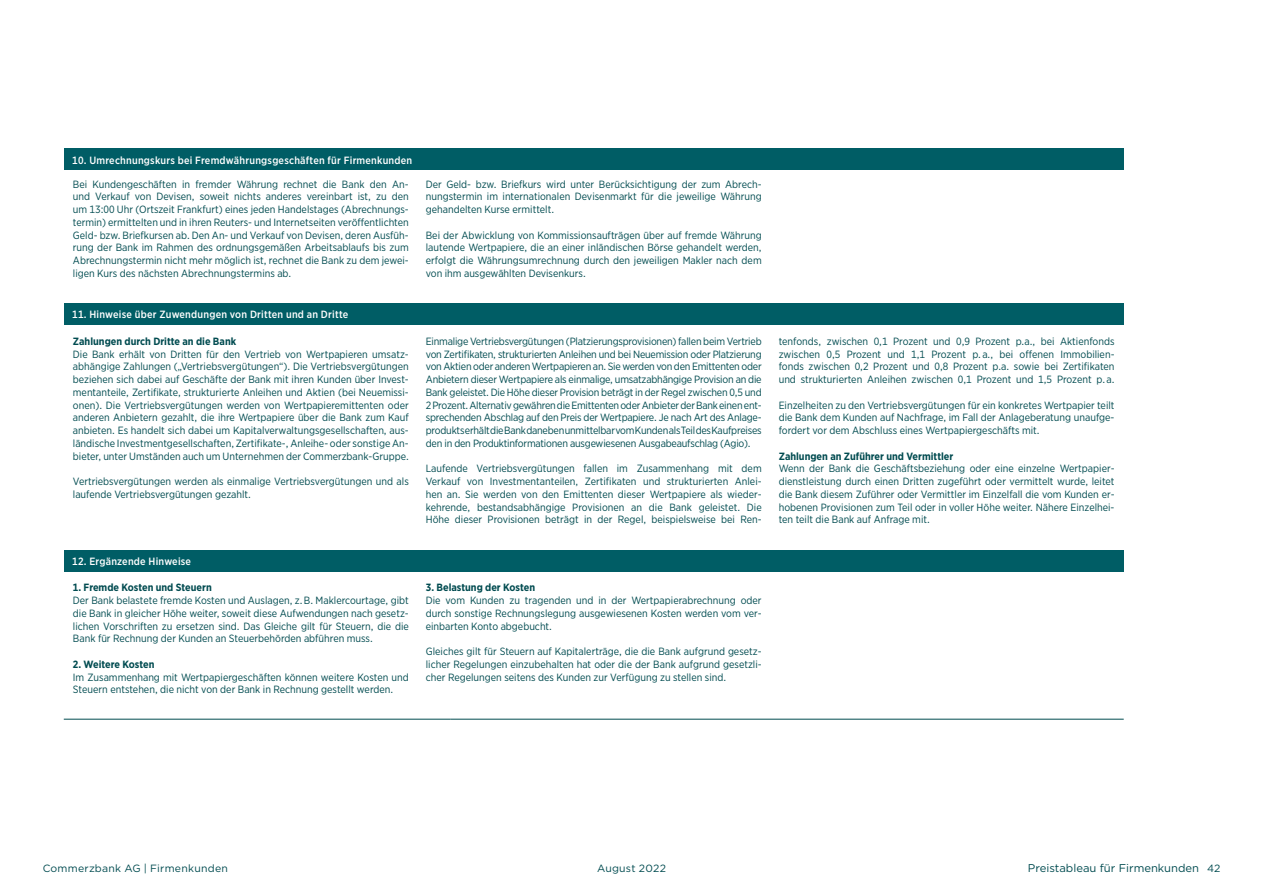
<style>
.page{position:relative;width:1263px;height:893px;background:#fff}
.page>*{position:absolute;margin:0;border:0;box-sizing:border-box;transform-origin:0 0}
.t1{font:11.25px "Gotham";color:#004b50}
.t2{font:10.5px/12.8px "Gotham Narrow";color:#004b50;text-align:justify}
.t3{font:500 10.5px "Gotham Narrow";letter-spacing:.02em;color:#fff}
.t4{font:700 10.5px "Gotham Narrow";color:#004b50}
.t5{font:10.5px "Gotham";letter-spacing:.02em;color:#004b50}
.s1{font-size:10.5px}
</style>
<div class="page">
<div style="left:64px;top:149px;width:1060px;height:21px;background:#005d65"></div>
<div style="left:64px;top:304px;width:1060px;height:21px;background:#005d65"></div>
<div style="left:64px;top:550px;width:1060px;height:21px;background:#005d65"></div>
<hr style="left:64px;top:719px;width:387px;height:1px;background:#004b50">
<hr style="left:451px;top:719px;width:673px;height:1px;background:#004b50">
<p class="t3" style="left:72px;top:153px;width:341px">10. Umrechnungskurs bei Fremdwährungsgeschäften für Firmenkunden</p>
<p class="t2" style="left:73px;top:177px;width:337px">Bei Kundengeschäften in fremder Währung rechnet die Bank den An&shy;und Verkauf von Devisen, soweit nichts anderes vereinbart ist, zu den um 13:00 Uhr (Ortszeit Frankfurt) eines jeden Handelstages (Abrechnungs&shy;termin) ermittelten und in ihren Reuters- und Internetseiten veröffentlichten Geld- bzw. Briefkursen ab. Den An- und Verkauf von Devisen, deren Ausfüh&shy;rung der Bank im Rahmen des ordnungsgemäßen Arbeitsablaufs bis zum Abrechnungstermin nicht mehr möglich ist, rechnet die Bank zu dem jewei&shy;ligen Kurs des nächsten Abrechnungstermins ab.</p>
<p class="t2" style="left:426px;top:177px;width:337px">Der Geld- bzw. Briefkurs wird unter Berücksichtigung der zum Abrech&shy;nungstermin im internationalen Devisenmarkt für die jeweilige Währung gehandelten Kurse ermittelt.</p>
<p class="t2" style="left:426px;top:228px;width:337px">Bei der Abwicklung von Kommissionsaufträgen über auf fremde Währung lautende Wertpapiere, die an einer inländischen Börse gehandelt werden, erfolgt die Währungsumrechnung durch den jeweiligen Makler nach dem von ihm ausgewählten Devisenkurs.</p>
<p class="t3" style="left:72px;top:308px;width:278px">11. Hinweise über Zuwendungen von Dritten und an Dritte</p>
<p class="t4" style="left:73px;top:335px;width:165px">Zahlungen durch Dritte an die Bank</p>
<p class="t2" style="left:73px;top:347px;width:337px">Die Bank erhält von Dritten für den Vertrieb von Wertpapieren umsatz&shy;abhängige Zahlungen („Vertriebsvergütungen“). Die Vertriebsvergütungen beziehen sich dabei auf Geschäfte der Bank mit ihren Kunden über Invest&shy;mentanteile, Zertifikate, strukturierte Anleihen und Aktien (bei Neuemissi&shy;onen). Die Vertriebsvergütungen werden von Wertpapieremittenten oder anderen Anbietern gezahlt, die ihre Wertpapiere über die Bank zum Kauf anbieten. Es handelt sich dabei um Kapitalverwaltungsgesellschaften, aus&shy;ländische Investmentgesellschaften, Zertifikate-, Anleihe- oder sonstige An&shy;bieter, unter Umständen auch um Unternehmen der Commerzbank-Gruppe.</p>
<p class="t2" style="left:73px;top:475px;width:337px">Vertriebsvergütungen werden als einmalige Vertriebsvergütungen und als laufende Vertriebsvergütungen gezahlt.</p>
<p class="t3" style="left:72px;top:554px;width:120px">12. Ergänzende Hinweise</p>
<p class="t4" style="left:73px;top:581px;width:140px">1. Fremde Kosten und Steuern</p>
<p class="t2" style="left:73px;top:594px;width:337px">Der Bank belastete fremde Kosten und Auslagen, z. B. Maklercourtage, gibt die Bank in gleicher Höhe weiter, soweit diese Aufwendungen nach gesetz&shy;lichen Vorschriften zu ersetzen sind. Das Gleiche gilt für Steuern, die die Bank für Rechnung der Kunden an Steuerbehörden abführen muss.</p>
<p class="t4" style="left:73px;top:657px;width:83px">2. Weitere Kosten</p>
<p class="t2" style="left:73px;top:670px;width:337px">Im Zusammenhang mit Wertpapiergeschäften können weitere Kosten und<br>Steuern entstehen, die nicht von der Bank in Rechnung gestellt werden.</p>
<p class="t2" style="left:426px;top:335px;width:337px">Einmalige Vertriebsvergütungen (Platzierungsprovisionen) fallen beim Vertrieb von Zertifikaten, strukturierten Anleihen und bei Neuemission oder Platzierung von Aktien oder anderen Wertpapieren an. Sie werden von den Emittenten oder Anbietern dieser Wertpapiere als einmalige, umsatzabhängige Provision an die Bank geleistet. Die Höhe dieser Provision beträgt in der Regel zwischen 0,5 und 2 Prozent. Alternativ gewähren die Emittenten oder Anbieter der Bank einen ent&shy;sprechenden Abschlag auf den Preis der Wertpapiere. Je nach Art des Anlage&shy;produkts erhält die Bank daneben unmittelbar vom Kunden als Teil des Kaufpreises den in den Produktinformationen ausgewiesenen Ausgabeaufschlag (Agio).</p>
<p class="t2" style="left:426px;top:462px;width:337px">Laufende Vertriebsvergütungen fallen im Zusammenhang mit dem Verkauf von Investmentanteilen, Zertifikaten und strukturierten Anlei&shy;hen an. Sie werden von den Emittenten dieser Wertpapiere als wieder&shy;kehrende, bestandsabhängige Provisionen an die Bank geleistet. Die Höhe dieser Provisionen beträgt in der Regel, beispielsweise bei Ren-</p>
<p class="t4" style="left:426px;top:581px;width:111px">3. Belastung der Kosten</p>
<p class="t2" style="left:426px;top:594px;width:337px">Die vom Kunden zu tragenden und in der Wertpapierabrechnung oder durch sonstige Rechnungslegung ausgewiesenen Kosten werden vom ver&shy;einbarten Konto abgebucht.</p>
<p class="t2" style="left:426px;top:645px;width:337px">Gleiches gilt für Steuern auf Kapitalerträge, die die Bank aufgrund gesetz&shy;licher Regelungen einzubehalten hat oder die der Bank aufgrund gesetzli&shy;cher Regelungen seitens des Kunden zur Verfügung zu stellen sind.</p>
<p class="t2" style="left:779px;top:335px;width:337px">tenfonds, zwischen 0,1 Prozent und 0,9 Prozent p.a., bei Aktienfonds zwischen 0,5 Prozent und 1,1 Prozent p. a., bei offenen Immobilien&shy;fonds zwischen 0,2 Prozent und 0,8 Prozent p.a. sowie bei Zertifikaten und strukturierten Anleihen zwischen 0,1 Prozent und 1,5 Prozent p. a.</p>
<p class="t2" style="left:779px;top:398px;width:337px">Einzelheiten zu den Vertriebsvergütungen für ein konkretes Wertpapier teilt die Bank dem Kunden auf Nachfrage, im Fall der Anlageberatung unaufge&shy;fordert vor dem Abschluss eines Wertpapiergeschäfts mit.</p>
<p class="t4" style="left:779px;top:449px;width:176px">Zahlungen an Zuführer und Vermittler</p>
<p class="t2" style="left:779px;top:462px;width:337px">Wenn der Bank die Geschäftsbeziehung oder eine einzelne Wertpapier&shy;dienstleistung durch einen Dritten zugeführt oder vermittelt wurde, leitet die Bank diesem Zuführer oder Vermittler im Einzelfall die vom Kunden er&shy;hobenen Provisionen zum Teil oder in voller Höhe weiter. Nähere Einzelhei&shy;ten teilt die Bank auf Anfrage mit.</p>
<p class="t5" style="left:43px;top:862px;width:187px">Commerzbank AG | Firmenkunden</p>
<p class="t5" style="left:597px;top:862px;width:70px">August 2022</p>
<p class="t1" style="left:1028px;top:860px;width:194px">Preistableau für Firmenkunden <span class="s1">42</span></p>
</div>
